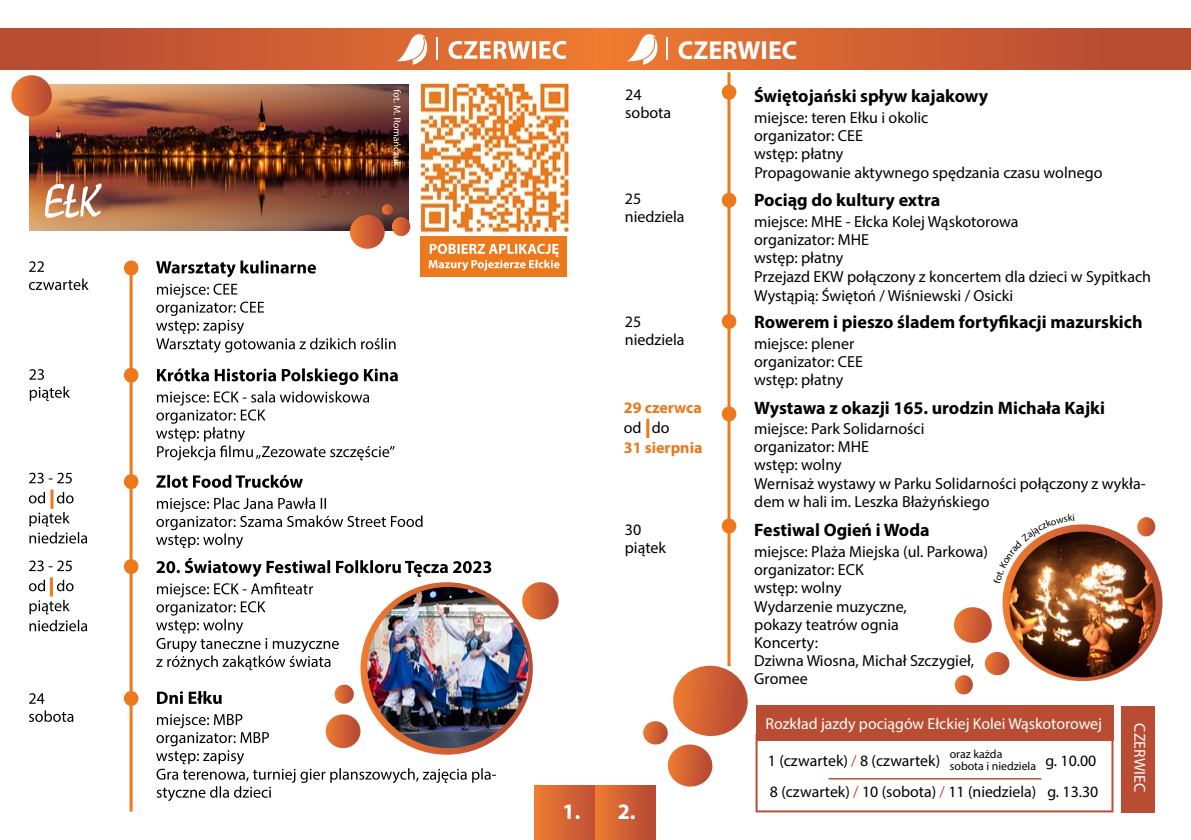
<style>
.page{position:relative;width:1191px;height:840px;background:#fff}
.page>*{position:absolute;margin:0;border:0;box-sizing:border-box;transform-origin:0 0}
.t1{font:700 26px "Myriad Pro";color:#fff}
.t2{font:700 22px "Myriad Pro";color:#fff}
.t3{font:700 18px "Myriad Pro";color:#000}
.t4{font:16px/18px "Myriad Pro";color:#000}
.t5{font:700 16px "Myriad Pro";color:#ec791c}
.t6{font:15.8px/31.4px "Myriad Pro";color:#000}
.t7{font:15.8px "Myriad Pro";color:#fff}
.t8{font:11.8px/11.8px "Myriad Pro";color:#000}
.s1{color:#b94d33}
</style>
<div class="page">
<div style="left:0;top:28px;width:611px;height:41px;background:linear-gradient(to right,#b34834,#ee7b31)"></div>
<hr style="left:130px;top:269px;width:3px;height:542px;background:#ec791c">
<div style="left:124px;top:367px;width:14px;height:15px;background:#ec791c;border-radius:50%"></div>
<div style="left:124px;top:474px;width:14px;height:15px;background:#ec791c;border-radius:50%"></div>
<div style="left:124px;top:558px;width:14px;height:15px;background:#ec791c;border-radius:50%"></div>
<div style="left:124px;top:690px;width:14px;height:15px;background:#ec791c;border-radius:50%"></div>
<svg style="left:534px;top:785px;width:61px;height:54px;background:#d76732"></svg>
<svg style="left:564px;top:804px;width:15px;height:14px"></svg>
<svg style="left:448px;top:41px;width:118px;height:18px"></svg>
<svg style="left:396px;top:33px;width:31px;height:32px"></svg>
<svg style="left:436px;top:37px;width:1px;height:23px"></svg>
<div style="left:124px;top:260px;width:14px;height:15px;background:#ec791c;border-radius:50%"></div>
<img style="left:29px;top:84px;width:379px;height:146px">
<svg style="left:45px;top:183px;width:57px;height:35px"></svg>
<div style="left:595px;top:28px;width:596px;height:41px;background:linear-gradient(to right,#ee7a31,#b24734)"></div>
<hr style="left:727px;top:72px;width:3px;height:593px;background:#ec791c">
<div style="left:722px;top:85px;width:14px;height:15px;background:#ec791c;border-radius:50%"></div>
<div style="left:722px;top:192px;width:14px;height:15px;background:#ec791c;border-radius:50%"></div>
<div style="left:722px;top:314px;width:14px;height:15px;background:#ec791c;border-radius:50%"></div>
<div style="left:722px;top:406px;width:14px;height:15px;background:#ec791c;border-radius:50%"></div>
<div style="left:722px;top:518px;width:14px;height:15px;background:#ec791c;border-radius:50%"></div>
<div style="left:595px;top:785px;width:60px;height:54px;background:linear-gradient(to right,#ef7b31,#b44834)"></div>
<svg style="left:626px;top:33px;width:32px;height:32px"></svg>
<hr style="left:666px;top:37px;width:2px;height:23px;background:#fff">
<div style="left:755px;top:705px;width:358px;height:35px;background:#b94d33"></div>
<svg style="left:755px;top:733px;width:358px;height:79px"></svg>
<div style="left:1121px;top:705px;width:34px;height:107px;background:#b94d33"></div>
<svg style="left:360px;top:582px;width:173px;height:172px;background:#d16d41"></svg>
<svg style="left:156px;top:260px;width:160px;height:17px"></svg>
<svg style="left:157px;top:368px;width:241px;height:17px"></svg>
<svg style="left:157px;top:558px;width:334px;height:18px"></svg>
<svg style="left:156px;top:474px;width:147px;height:13px"></svg>
<svg style="left:156px;top:497px;width:266px;height:51px"></svg>
<svg style="left:29px;top:278px;width:60px;height:12px"></svg>
<svg style="left:29px;top:261px;width:15px;height:11px"></svg>
<svg style="left:30px;top:386px;width:40px;height:15px"></svg>
<svg style="left:29px;top:369px;width:15px;height:10px"></svg>
<svg style="left:29px;top:512px;width:58px;height:31px"></svg>
<svg style="left:29px;top:491px;width:45px;height:12px"></svg>
<svg style="left:29px;top:472px;width:43px;height:11px"></svg>
<svg style="left:29px;top:599px;width:58px;height:32px"></svg>
<svg style="left:29px;top:579px;width:45px;height:12px"></svg>
<svg style="left:29px;top:560px;width:43px;height:11px"></svg>
<svg style="left:156px;top:283px;width:239px;height:69px"></svg>
<svg style="left:156px;top:391px;width:239px;height:69px"></svg>
<svg style="left:156px;top:582px;width:183px;height:88px"></svg>
<hr style="left:50px;top:489px;width:3px;height:19px;background:#ec791c">
<hr style="left:50px;top:577px;width:3px;height:19px;background:#ec791c">
<svg style="left:29px;top:710px;width:44px;height:11px"></svg>
<svg style="left:29px;top:693px;width:15px;height:10px"></svg>
<svg style="left:156px;top:713px;width:340px;height:87px"></svg>
<svg style="left:157px;top:691px;width:65px;height:12px"></svg>
<img style="left:367px;top:586px;width:161px;height:161px;border-radius:81px">
<svg style="left:382px;top:204px;width:11px;height:11px"></svg>
<svg style="left:350px;top:215px;width:35px;height:33px"></svg>
<div style="left:11px;top:75px;width:41px;height:41px;background:linear-gradient(to right,#f07d34,#b24734);border-radius:20px"></div>
<svg style="left:392px;top:217px;width:18px;height:19px"></svg>
<div style="left:326px;top:714px;width:34px;height:33px;background:linear-gradient(to right,#ee7b32,#b74c37);border-radius:17px"></div>
<svg style="left:334px;top:684px;width:20px;height:19px"></svg>
<div style="left:522px;top:582px;width:36px;height:37px;background:linear-gradient(to right,#f07f37,#b54833);border-radius:18px"></div>
<svg style="left:393px;top:89px;width:8px;height:77px"></svg>
<img style="left:419px;top:81px;width:152px;height:152px">
<div style="left:420px;top:236px;width:147px;height:41px;background:#ec791c"></div>
<svg style="left:428px;top:243px;width:131px;height:28px"></svg>
<hr style="left:646px;top:418px;width:3px;height:19px;background:#ec791c">
<svg style="left:642px;top:665px;width:106px;height:122px"></svg>
<img style="left:954px;top:517px;width:208px;height:177px">
<h1 class="t1" style="left:678px;top:33px;width:121px">CZERWIEC</h1>
<p class="t4" style="left:625px;top:86px;width:48px">24 sobota</p>
<p class="t3" style="left:754px;top:84px;width:236px">Świętojański spływ kajakowy</p>
<p class="t4" style="left:754px;top:108px;width:176px">miejsce: teren Ełku i okolic organizator: CEE<br>wstęp: płatny</p>
<p class="t4" style="left:754px;top:163px;width:350px">Propagowanie aktywnego spędzania czasu wolnego</p>
<p class="t4" style="left:625px;top:190px;width:61px">25 niedziela</p>
<p class="t3" style="left:754px;top:188px;width:188px">Pociąg do kultury extra</p>
<p class="t4" style="left:754px;top:212px;width:266px">miejsce: MHE - Ełcka Kolej Wąskotorowa organizator: MHE<br>wstęp: płatny</p>
<p class="t4" style="left:754px;top:266px;width:398px;line-height:18.8px">Przejazd EKW połączony z koncertem dla dzieci w Sypitkach<br>Wystąpią: Świętoń / Wiśniewski / Osicki</p>
<p class="t4" style="left:625px;top:312px;width:61px">25 niedziela</p>
<p class="t5" style="left:624px;top:397px;width:80px">29 czerwca</p>
<p class="t4" style="left:624px;top:418px;width:47px">od do</p>
<p class="t5" style="left:624px;top:437px;width:80px">31 sierpnia</p>
<p class="t3" style="left:754px;top:310px;width:390px">Rowerem i pieszo śladem fortyfikacji mazurskich</p>
<p class="t4" style="left:754px;top:334px;width:110px">miejsce: plener organizator: CEE wstęp: płatny</p>
<p class="t4" style="left:754px;top:419px;width:172px">miejsce: Park Solidarności organizator: MHE<br>wstęp: wolny</p>
<p class="t3" style="left:754px;top:396px;width:352px">Wystawa z okazji 165. urodzin Michała Kajki</p>
<p class="t4" style="left:754px;top:474px;width:393px">Wernisaż wystawy w Parku Solidarności połączony z wykła&shy;dem w hali im. Leszka Błażyńskiego</p>
<p class="t4" style="left:625px;top:520px;width:43px">30 piątek</p>
<p class="t3" style="left:754px;top:518px;width:177px">Festiwal Ogień i Woda</p>
<p class="t4" style="left:754px;top:542px;width:235px">miejsce: Plaża Miejska (ul. Parkowa) organizator: ECK<br>wstęp: wolny</p>
<p class="t4" style="left:754px;top:597px;width:221px">Wydarzenie muzyczne,<br>pokazy teatrów ognia<br>Koncerty:<br>Dziwna Wiosna, Michał Szczygieł,<br>Gromee</p>
<p class="t7" style="left:765px;top:713px;width:338px">Rozkład jazdy pociągów Ełckiej Kolei Wąskotorowej</p>
<p class="t7" style="left:1149px;top:723px;width:70px;rotate:90deg">CZERWIEC</p>
<p class="t8" style="left:949px;top:747px;width:88px">oraz każda sobota i niedziela</p>
<p class="t6" style="left:768px;top:744px;width:270px">1 (czwartek) <span class="s1">/</span> 8 (czwartek)<br>8 (czwartek) <span class="s1">/</span> 10 (sobota) <span class="s1">/</span> 11 (niedziela)</p>
<p class="t6" style="left:1045px;top:744px;width:55px">g. 10.00 g. 13.30</p>
<h2 class="t2" style="left:618px;top:796px;width:19px">2.</h2>
</div>
